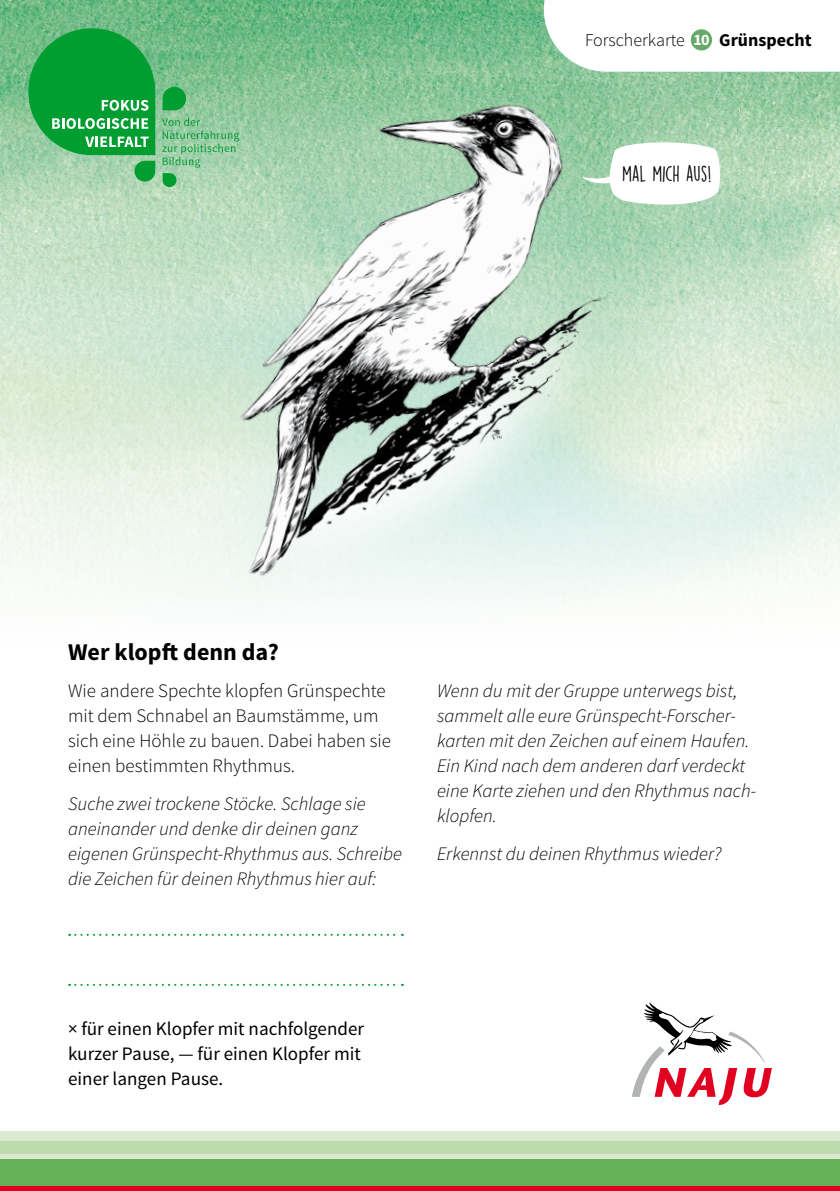
<style>
.page{position:relative;width:840px;height:1191px;background:#fff}
.page>*{position:absolute;margin:0;border:0;box-sizing:border-box;transform-origin:0 0}
.t1{font:700 24px "Source Sans Pro";color:#000}
.t2{font:20px "DK Lemon Yellow Sun";letter-spacing:-.015em;color:#000}
.t3{font:italic 300 19px/25px "Source Sans Pro";color:#000}
.t4{font:300 19px/25px "Source Sans Pro";color:#000}
.t5{font:19px/25px "Source Sans Pro";color:#000}
.t6{font:300 18px "Source Sans Pro";color:#000}
.t7{font:700 18px "Source Sans Pro";color:#000}
.t8{font:700 16px "Source Sans Pro";color:#fff}
</style>
<div class="page">
<img style="left:0;top:0;width:839px;height:602px">
<svg style="left:543px;top:0;width:296px;height:72px"></svg>
<div style="left:690px;top:29px;width:21px;height:22px;background:#67a969;border-radius:50%"></div>
<svg style="left:628px;top:139px;width:93px;height:69px"></svg>
<div style="left:0;top:1154px;width:839px;height:5px;background:#daead0"></div>
<div style="left:0;top:1140px;width:839px;height:14px;background:#bedbae"></div>
<div style="left:0;top:1131px;width:839px;height:9px;background:#daead0"></div>
<div style="left:0;top:1159px;width:839px;height:27px;background:#66b257"></div>
<div style="left:0;top:1186px;width:839px;height:5px;background:#e20020"></div>
<svg style="left:632px;top:1002px;width:139px;height:103px"></svg>
<img style="left:206px;top:67px;width:422px;height:529px">
<svg style="left:162px;top:87px;width:24px;height:23px"></svg>
<svg style="left:134px;top:161px;width:21px;height:20px"></svg>
<svg style="left:28px;top:28px;width:127px;height:127px;background:#25a94d"></svg>
<svg style="left:162px;top:118px;width:77px;height:69px;background:#8dc99c"></svg>
<svg style="left:69px;top:934px;width:334px;height:2px"></svg>
<svg style="left:69px;top:984px;width:334px;height:2px"></svg>
<p class="t6" style="left:584px;top:29px;width:101px">Forscherkarte</p>
<p class="t7" style="left:718px;top:28px;width:94px">Grünspecht</p>
<p class="t8" style="left:693px;top:30px;width:17px">10</p>
<p class="t2" style="left:621px;top:161px;width:91px">MAL MICH AUS!</p>
<p class="t1" style="left:68px;top:636px;width:212px">Wer klopft denn da?</p>
<p class="t4" style="left:68px;top:678px;width:324px">Wie andere Spechte klopfen Grünspechte mit dem Schnabel an Baumstämme, um sich eine Höhle zu bauen. Dabei haben sie einen bestimmten Rhythmus.</p>
<p class="t3" style="left:68px;top:791px;width:335px">Suche zwei trockene Stöcke. Schlage sie aneinander und denke dir deinen ganz eigenen Grünspecht-Rhythmus aus. Schreibe die Zeichen für deinen Rhythmus hier auf:</p>
<p class="t3" style="left:437px;top:678px;width:320px">Wenn du mit der Gruppe unterwegs bist, sammelt alle eure Grünspecht-Forscher&shy;karten mit den Zeichen auf einem Haufen.<br>Ein Kind nach dem anderen darf verdeckt eine Karte ziehen und den Rhythmus nach&shy;klopfen.</p>
<p class="t3" style="left:437px;top:841px;width:286px">Erkennst du deinen Rhythmus wieder?</p>
<p class="t5" style="left:68px;top:1016px;width:297px">× für einen Klopfer mit nachfolgender kurzer Pause, — für einen Klopfer mit einer langen Pause.</p>
</div>
